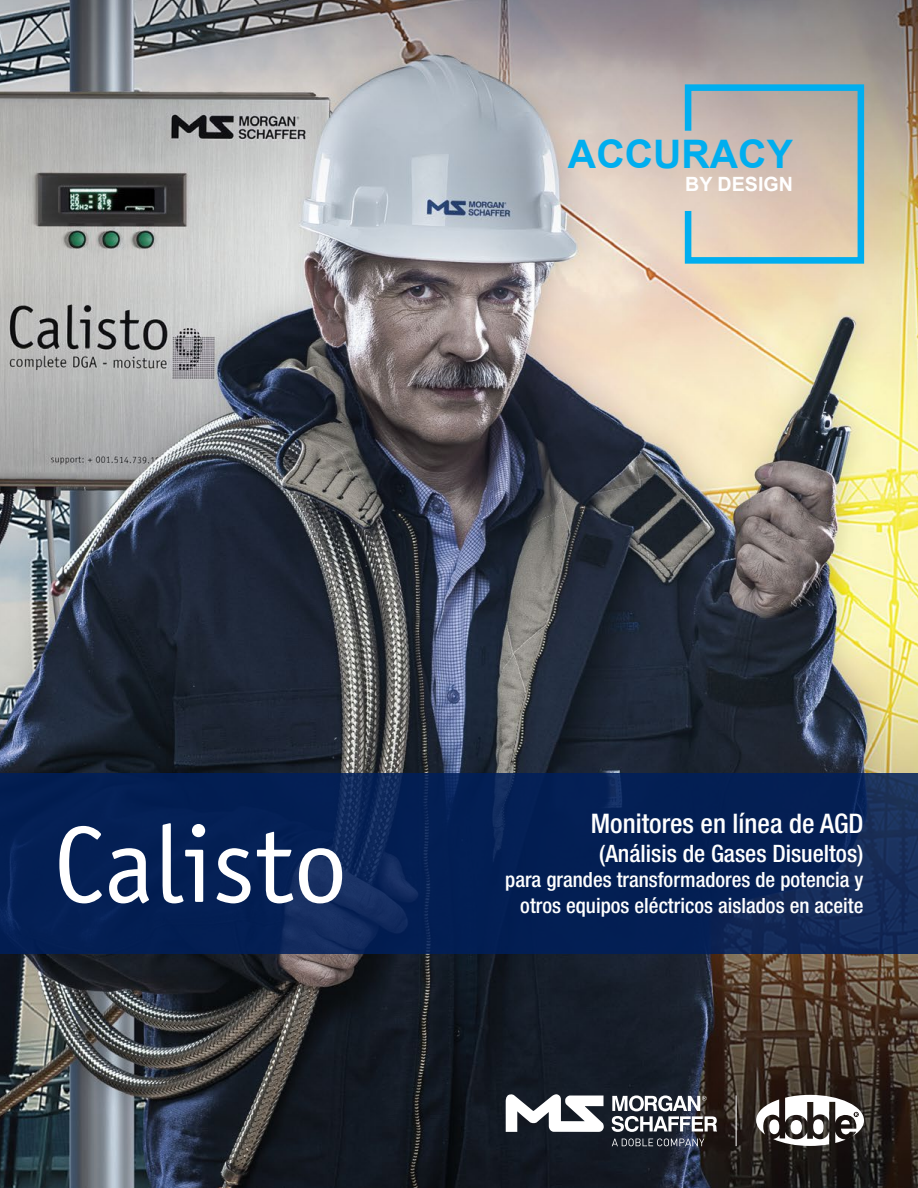
<style>
.page{position:relative;width:918px;height:1188px;background:#fff}
.page>*{position:absolute;margin:0;border:0;box-sizing:border-box;transform-origin:0 0}
.t1{font:700 39.3px "Arial";color:#00aeef}
.t2{font:500 condensed 27px "Helvetica Neue LT Std";color:#fff}
.t3{font:500 condensed 24px "Helvetica Neue LT Std";color:#fff}
.t4{font:500 condensed 21px "Helvetica Neue LT Std";color:#fff}
.t5{font:700 19.65px "Arial";color:#fff}
</style>
<div class="page">
<img style="left:0;top:0;width:918px;height:1188px">
<svg style="left:0;top:773px;width:918px;height:180px;background:#072155"></svg>
<svg style="left:59px;top:826px;width:43px;height:77px"></svg>
<svg style="left:109px;top:848px;width:40px;height:55px"></svg>
<svg style="left:163px;top:823px;width:42px;height:80px"></svg>
<svg style="left:217px;top:848px;width:34px;height:55px"></svg>
<svg style="left:257px;top:832px;width:36px;height:71px"></svg>
<svg style="left:299px;top:848px;width:43px;height:55px"></svg>
<svg style="left:682px;top:81px;width:185px;height:186px;background:#b9bdb7"></svg>
<svg style="left:756px;top:1095px;width:108px;height:51px"></svg>
<svg style="left:506px;top:1094px;width:98px;height:38px"></svg>
<svg style="left:612px;top:1095px;width:105px;height:37px"></svg>
<svg style="left:612px;top:1138px;width:92px;height:8px"></svg>
<hr style="left:736px;top:1095px;width:1px;height:51px;background:#fff">
<p class="t1" style="left:568px;top:128px;width:226px">ACCURACY</p>
<p class="t5" style="left:685px;top:171px;width:109px">BY DESIGN</p>
<p class="t2" style="left:591px;top:808px;width:274px">Monitores en línea de AGD</p>
<p class="t3" style="left:599px;top:839px;width:266px">(Análisis de Gases Disueltos)</p>
<p class="t4" style="left:505px;top:868px;width:360px">para grandes transformadores de potencia y</p>
<p class="t4" style="left:520px;top:893px;width:345px">otros equipos eléctricos aislados en aceite</p>
</div>
